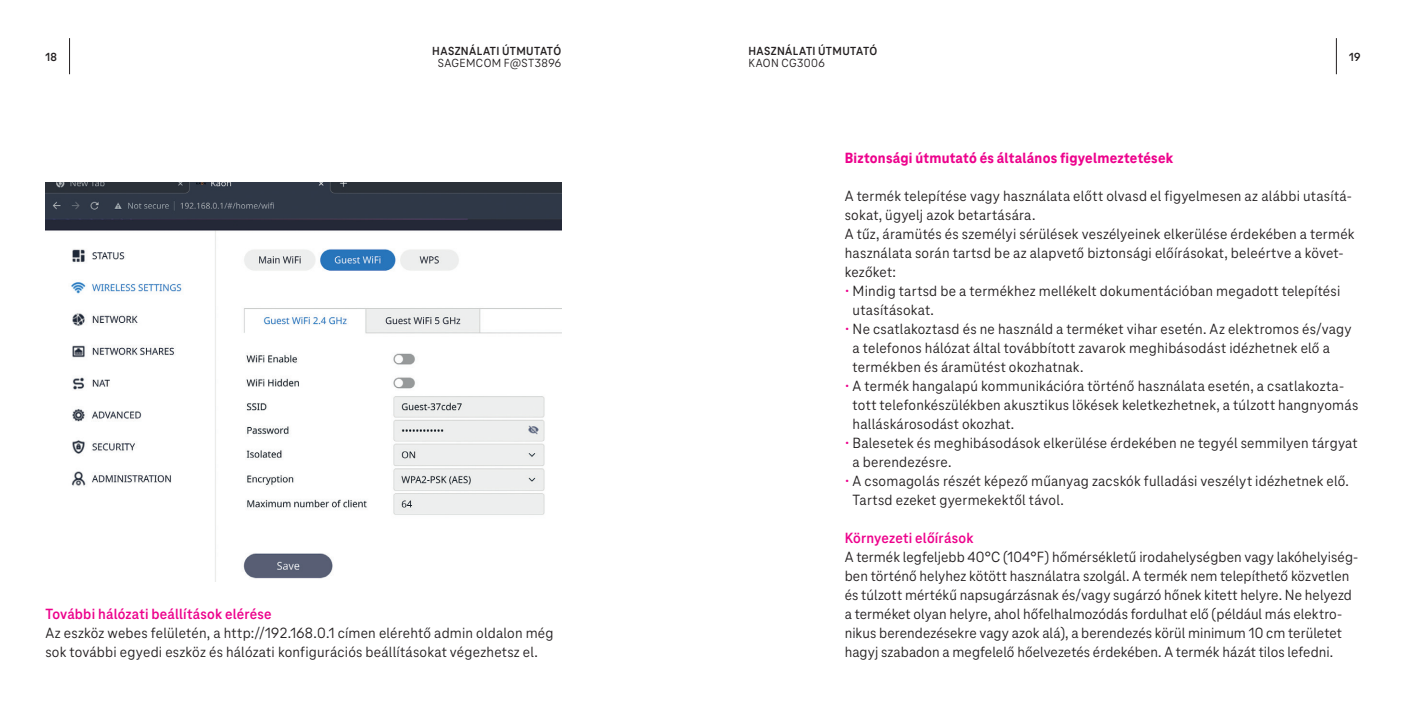
<style>
.page{position:relative;width:1406px;height:703px;background:#fff}
.page>*{position:absolute;margin:0;border:0;box-sizing:border-box;transform-origin:0 0}
.t1{font:15.4px/19px "Tele Neo";letter-spacing:.015em;color:#231f20}
.t2{font:700 15.4px "Tele Neo";letter-spacing:.015em;color:#ed028c}
.t3{font:800 15.4px "Tele Neo";letter-spacing:.015em;color:#ed028c}
.t4{font:700 12.2px "Tele Neo";letter-spacing:.03em;color:#231f20}
.t5{font:12.2px "Tele Neo";letter-spacing:.035em;color:#231f20}
.s1{color:#ed028c}
</style>
<div class="page">
<hr style="left:1336px;top:38px;width:1px;height:36px;background:#231f20">
<hr style="left:69px;top:38px;width:1px;height:36px;background:#231f20">
<img style="left:45px;top:182px;width:516px;height:399px">
<p class="t4" style="left:45px;top:50px;width:13px">18</p>
<p class="t4" style="left:432px;top:44px;width:130px">HASZNÁLATI ÚTMUTATÓ</p>
<p class="t5" style="left:438px;top:56px;width:125px">SAGEMCOM F@ST3896</p>
<p class="t2" style="left:45px;top:605px;width:228px">További hálózati beállítások elérése</p>
<p class="t1" style="left:45px;top:624px;width:510px">Az eszköz webes felületén, a http://192.168.0.1 címen elérehtő admin oldalon még sok további egyedi eszköz és hálózati konfigurációs beállításokat végezhetsz el.</p>
<p class="t4" style="left:748px;top:44px;width:130px">HASZNÁLATI ÚTMUTATÓ</p>
<p class="t5" style="left:748px;top:56px;width:78px">KAON CG3006</p>
<p class="t3" style="left:845px;top:149px;width:330px">Biztonsági útmutató és általános figyelmeztetések</p>
<p class="t4" style="left:1349px;top:50px;width:13px">19</p>
<p class="t1" style="left:845px;top:187px;width:509px">A termék telepítése vagy használata előtt olvasd el figyelmesen az alábbi utasítá&shy;sokat, ügyelj azok betartására.</p>
<p class="t1" style="left:845px;top:225px;width:511px">A tűz, áramütés és személyi sérülések veszélyeinek elkerülése érdekében a termék használata során tartsd be az alapvető biztonsági előírásokat, beleértve a követ&shy;kezőket:</p>
<p class="t1" style="left:853px;top:282px;width:489px;text-indent:-8px"><span class="s1">•</span> Mindig tartsd be a termékhez mellékelt dokumentációban megadott telepítési utasításokat.</p>
<p class="t1" style="left:853px;top:320px;width:501px;text-indent:-8px"><span class="s1">•</span> Ne csatlakoztasd és ne használd a terméket vihar esetén. Az elektromos és/vagy a telefonos hálózat által továbbított zavarok meghibásodást idézhetnek elő a termékben és áramütést okozhatnak.</p>
<p class="t1" style="left:853px;top:377px;width:507px;text-indent:-8px"><span class="s1">•</span> A termék hangalapú kommunikációra történő használata esetén, a csatlakozta&shy;tott telefonkészülékben akusztikus lökések keletkezhetnek, a túlzott hangnyomás halláskárosodást okozhat.</p>
<p class="t1" style="left:853px;top:434px;width:507px;text-indent:-8px"><span class="s1">•</span> Balesetek és meghibásodások elkerülése érdekében ne tegyél semmilyen tárgyat a berendezésre.</p>
<p class="t1" style="left:853px;top:472px;width:498px;text-indent:-8px"><span class="s1">•</span> A csomagolás részét képező műanyag zacskók fulladási veszélyt idézhetnek elő.<br>Tartsd ezeket gyermekektől távol.</p>
<p class="t2" style="left:845px;top:529px;width:130px">Környezeti előírások</p>
<p class="t1" style="left:845px;top:548px;width:515px">A termék legfeljebb 40°C (104°F) hőmérsékletű irodahelységben vagy lakóhelyiség&shy;ben történő helyhez kötött használatra szolgál. A termék nem telepíthető közvetlen és túlzott mértékű napsugárzásnak és/vagy sugárzó hőnek kitett helyre. Ne helyezd a terméket olyan helyre, ahol hőfelhalmozódás fordulhat elő (például más elektro&shy;nikus berendezésekre vagy azok alá), a berendezés körül minimum 10 cm területet hagyj szabadon a megfelelő hőelvezetés érdekében. A termék házát tilos lefedni.</p>
</div>
